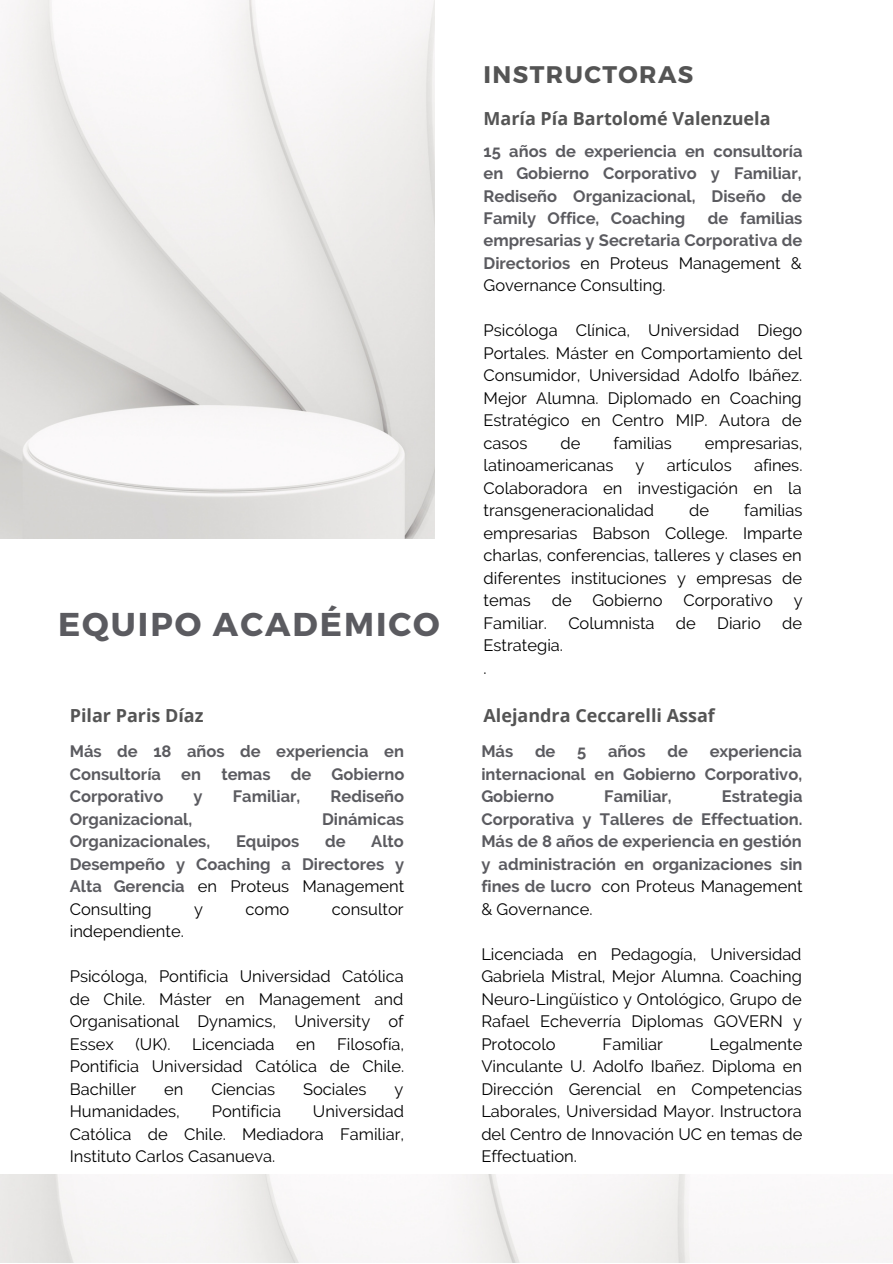
<style>
.page{position:relative;width:893px;height:1264px;background:#fff}
.page>*{position:absolute;margin:0;border:0;box-sizing:border-box;transform-origin:0 0}
.t1{font:700 33px "Montserrat";letter-spacing:.06em;color:#5b5b60}
.t2{font:700 24px "Montserrat";letter-spacing:.06em;color:#545454}
.t3{font:700 18px "Open Sans";color:#545454}
.t4{font:16.5px/22.5px "Raleway";color:#000;text-align:justify}
.t5{font:700 16.5px/22.5px "Raleway";color:#5b5b60;text-align:justify}
.s1{font-weight:400;color:#000}
</style>
<div class="page">
<img style="left:0;top:0;width:434px;height:538px">
<img style="left:0;top:1174px;width:892px;height:88px">
<p class="t1" style="left:58px;top:603px;width:383px">EQUIPO ACADÉMICO</p>
<p class="t3" style="left:70px;top:703px;width:135px">Pilar Paris Díaz</p>
<p class="t5" style="left:70px;top:740px;width:336px">Más de 18 años de experiencia en Consultoría en temas de Gobierno Corporativo</p>
<p class="t5" style="left:193px;top:785px;width:11px">y</p>
<p class="t5" style="left:233px;top:785px;width:69px">Familiar,</p>
<p class="t5" style="left:330px;top:785px;width:75px">Rediseño</p>
<p class="t5" style="left:70px;top:807px;width:124px">Organizacional,</p>
<p class="t5" style="left:322px;top:807px;width:83px">Dinámicas</p>
<p class="t5" style="left:70px;top:830px;width:142px">Organizacionales,</p>
<p class="t5" style="left:236px;top:830px;width:65px">Equipos</p>
<p class="t5" style="left:325px;top:830px;width:22px">de</p>
<p class="t5" style="left:70px;top:830px;width:336px;text-indent:301px">Alto Desempeño y Coaching a Directores y Alta Gerencia <span class="s1">en Proteus Management Consulting</span></p>
<p class="t4" style="left:194px;top:897px;width:10px">y</p>
<p class="t4" style="left:245px;top:897px;width:45px">como</p>
<p class="t4" style="left:332px;top:897px;width:73px">consultor</p>
<p class="t4" style="left:70px;top:920px;width:115px">independiente.</p>
<p class="t4" style="left:70px;top:965px;width:335px">Psicóloga, Pontificia Universidad Católica de Chile. Máster en Management and Organisational Dynamics, University of Essex</p>
<p class="t4" style="left:70px;top:1032px;width:336px;text-indent:267px">Filosofía, Pontificia Universidad Católica de Chile.<br>Bachiller</p>
<p class="t4" style="left:135px;top:1032px;width:36px">(UK).</p>
<p class="t4" style="left:192px;top:1032px;width:84px">Licenciada</p>
<p class="t4" style="left:296px;top:1032px;width:21px">en</p>
<p class="t4" style="left:164px;top:1077px;width:21px">en</p>
<p class="t4" style="left:211px;top:1077px;width:65px">Ciencias</p>
<p class="t4" style="left:303px;top:1077px;width:65px">Sociales</p>
<p class="t4" style="left:394px;top:1077px;width:10px">y</p>
<p class="t4" style="left:70px;top:1100px;width:112px">Humanidades,</p>
<p class="t4" style="left:212px;top:1100px;width:71px">Pontificia</p>
<p class="t4" style="left:70px;top:1100px;width:336px;text-indent:243px">Universidad Católica de Chile. Mediadora Familiar, Instituto Carlos Casanueva.</p>
<p class="t2" style="left:483px;top:59px;width:211px">INSTRUCTORAS</p>
<p class="t3" style="left:483px;top:106px;width:288px">María Pía Bartolomé Valenzuela</p>
<p class="t5" style="left:483px;top:139px;width:320px">15 años de experiencia en consultoría en Gobierno Corporativo y Familiar, Rediseño Organizacional, Diseño de Family Office, Coaching</p>
<p class="t5" style="left:483px;top:207px;width:320px;text-indent:224px">de familias empresarias y Secretaria Corporativa de Directorios <span class="s1">en Proteus Management &amp; Governance Consulting.</span></p>
<p class="t4" style="left:483px;top:319px;width:320px">Psicóloga Clínica, Universidad Diego Portales. Máster en Comportamiento del Consumidor, Universidad Adolfo Ibáñez.<br>Mejor Alumna. Diplomado en Coaching Estratégico en Centro MIP. Autora de casos</p>
<p class="t4" style="left:560px;top:432px;width:21px">de</p>
<p class="t4" style="left:613px;top:432px;width:60px">familias</p>
<p class="t4" style="left:704px;top:432px;width:99px">empresarias,</p>
<p class="t4" style="left:483px;top:454px;width:131px">latinoamericanas</p>
<p class="t4" style="left:635px;top:454px;width:10px">y</p>
<p class="t4" style="left:666px;top:454px;width:67px">artículos</p>
<p class="t4" style="left:483px;top:454px;width:320px;text-indent:270px">afines.<br>Colaboradora en investigación en la transgeneracionalidad</p>
<p class="t4" style="left:483px;top:499px;width:320px;text-indent:261px">familias empresarias Babson College. Imparte charlas, conferencias, talleres y clases en diferentes instituciones y empresas de temas</p>
<p class="t4" style="left:689px;top:499px;width:21px">de</p>
<p class="t4" style="left:551px;top:589px;width:21px">de</p>
<p class="t4" style="left:592px;top:589px;width:72px">Gobierno</p>
<p class="t4" style="left:683px;top:589px;width:91px">Corporativo</p>
<p class="t4" style="left:793px;top:589px;width:10px">y</p>
<p class="t4" style="left:483px;top:611px;width:65px">Familiar.</p>
<p class="t4" style="left:568px;top:611px;width:88px">Columnista</p>
<p class="t4" style="left:676px;top:611px;width:21px">de</p>
<p class="t4" style="left:717px;top:611px;width:45px">Diario</p>
<p class="t4" style="left:782px;top:611px;width:21px">de</p>
<p class="t4" style="left:483px;top:634px;width:81px">Estrategia.</p>
<p class="t4" style="left:483px;top:656px;width:5px">.</p>
<p class="t3" style="left:483px;top:703px;width:233px">Alejandra Ceccarelli Assaf</p>
<p class="t5" style="left:481px;top:740px;width:322px;text-indent:228px">experiencia internacional en Gobierno Corporativo, Gobierno</p>
<p class="t5" style="left:481px;top:740px;width:33px">Más</p>
<p class="t5" style="left:535px;top:740px;width:22px">de</p>
<p class="t5" style="left:577px;top:740px;width:11px">5</p>
<p class="t5" style="left:608px;top:740px;width:39px">años</p>
<p class="t5" style="left:667px;top:740px;width:22px">de</p>
<p class="t5" style="left:481px;top:785px;width:323px;text-indent:240px">Estrategia Corporativa y Talleres de Effectuation.<br>Más de 8 años de experiencia en gestión y administración en organizaciones sin fines de lucro <span class="s1">con Proteus Management &amp; Governance.</span></p>
<p class="t4" style="left:481px;top:942px;width:322px">Licenciada en Pedagogía, Universidad Gabriela Mistral, Mejor Alumna. Coaching Neuro-Lingüístico y Ontológico, Grupo de Rafael Echeverría Diplomas GOVERN y Protocolo</p>
<p class="t5" style="left:604px;top:785px;width:69px">Familiar,</p>
<p class="t4" style="left:481px;top:1032px;width:322px;text-indent:228px">Legalmente Vinculante U. Adolfo Ibañez. Diploma en Dirección Gerencial en Competencias Laborales, Universidad Mayor. Instructora del Centro de Innovación UC en temas de Effectuation.</p>
<p class="t4" style="left:602px;top:1032px;width:62px">Familiar</p>
</div>
